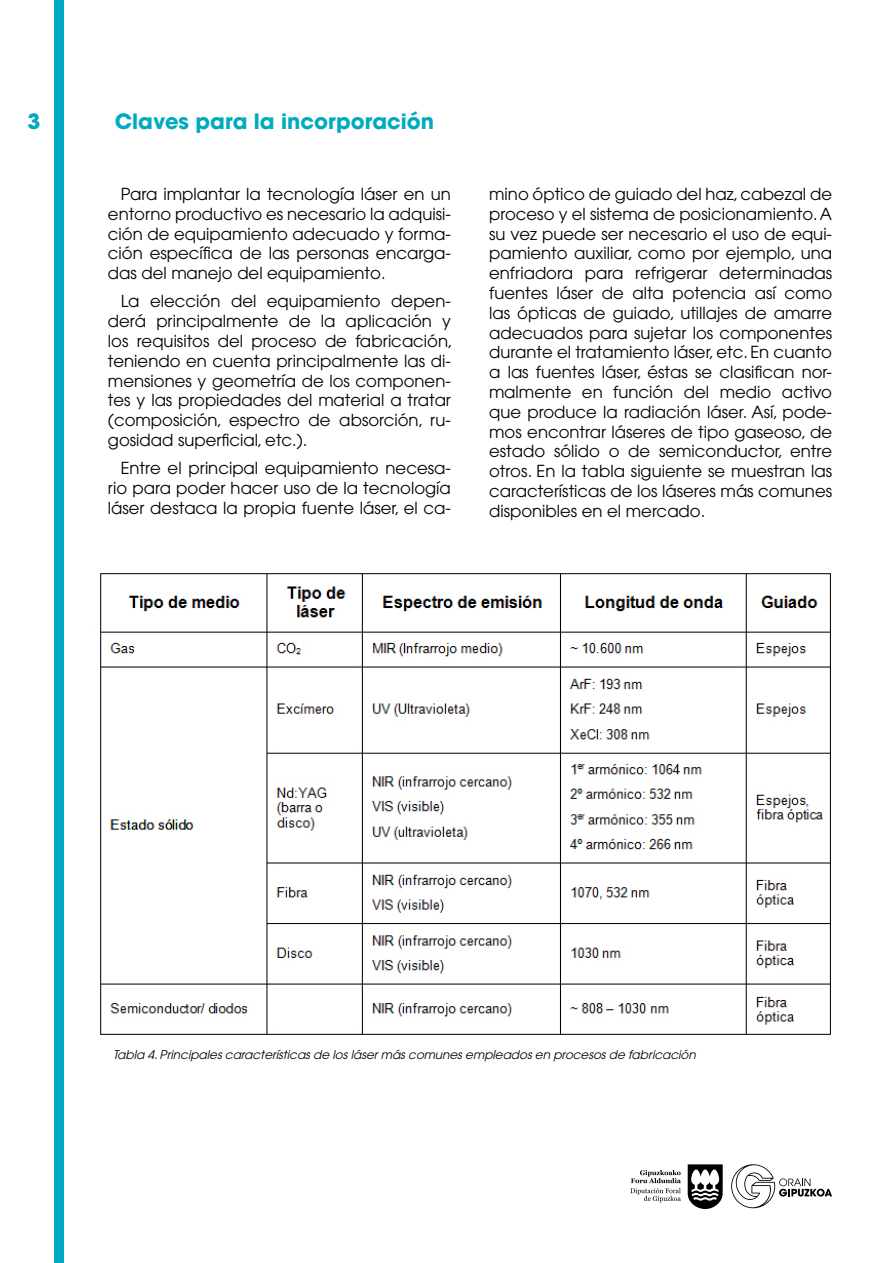
<style>
.page{position:relative;width:893px;height:1263px;background:#fff}
.page>*{position:absolute;margin:0;border:0;box-sizing:border-box;transform-origin:0 0}
.t1{font:700 21px "Avant Garde";color:#00aac0}
.t2{font:16.5px/19.8px "Avant Garde";color:#000;text-align:justify}
.t3{font:italic 12px "Avant Garde";color:#000}
</style>
<div class="page">
<svg style="left:630px;top:1170px;width:51px;height:32px"></svg>
<svg style="left:687px;top:1164px;width:36px;height:45px"></svg>
<svg style="left:731px;top:1164px;width:101px;height:44px"></svg>
<div style="left:54px;top:0;width:10px;height:1263px;background:#00aac0"></div>
<img style="left:100px;top:573px;width:731px;height:462px">
<p class="t1" style="left:28px;top:108px;width:14px">3</p>
<p class="t1" style="left:115px;top:108px;width:321px">Claves para la incorporación</p>
<p class="t2" style="left:108px;top:184px;width:344px;text-indent:13px">Para implantar la tecnología láser en un entorno productivo es necesario la adquisi&shy;ción de equipamiento adecuado y forma&shy;ción específica de las personas encarga&shy;das del manejo del equipamiento.</p>
<p class="t2" style="left:108px;top:291px;width:346px;text-indent:13px">La elección del equipamiento depen&shy;derá principalmente de la aplicación y los requisitos del proceso de fabricación, teniendo en cuenta principalmente las di&shy;mensiones y geometría de los componen&shy;tes y las propiedades del material a tratar (composición, espectro de absorción, ru&shy;gosidad superficial, etc.).</p>
<p class="t2" style="left:108px;top:458px;width:344px;text-indent:13px">Entre el principal equipamiento necesa&shy;rio para poder hacer uso de la tecnología láser destaca la propia fuente láser, el ca-</p>
<p class="t2" style="left:489px;top:184px;width:344px">mino óptico de guiado del haz, cabezal de proceso y el sistema de posicionamiento. A su vez puede ser necesario el uso de equi&shy;pamiento auxiliar, como por ejemplo, una enfriadora para refrigerar determinadas fuentes láser de alta potencia así como las ópticas de guiado, utillajes de amarre adecuados para sujetar los componentes durante el tratamiento láser, etc. En cuanto a las fuentes láser, éstas se clasifican nor&shy;malmente en función del medio activo que produce la radiación láser. Así, pode&shy;mos encontrar láseres de tipo gaseoso, de estado sólido o de semiconductor, entre otros. En la tabla siguiente se muestran las características de los láseres más comunes disponibles en el mercado.</p>
<p class="t3" style="left:113px;top:1047px;width:587px">Tabla 4.Principalescaracterísticasde loslásermáscomunesempleadosen procesosde fabricación</p>
</div>
